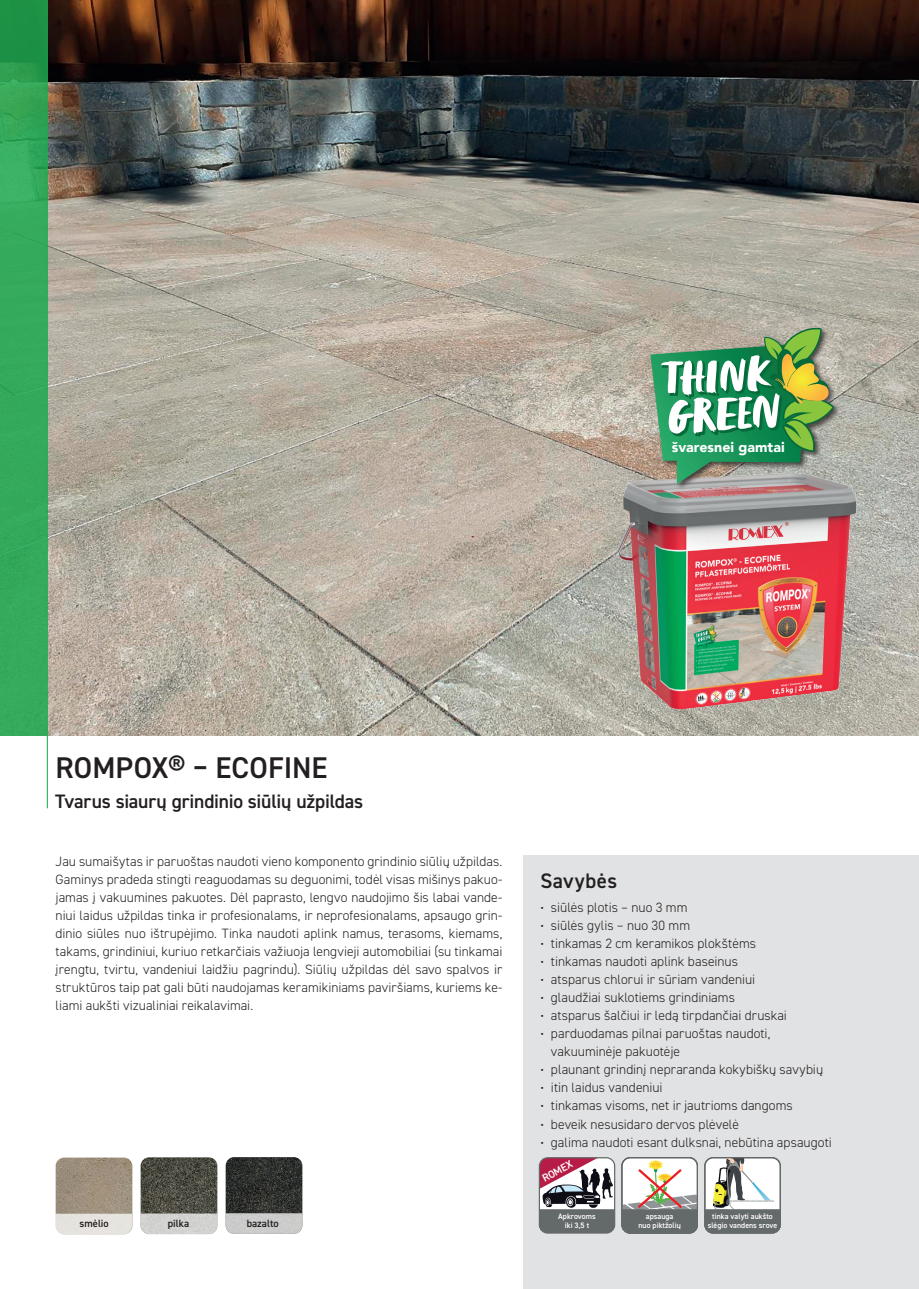
<style>
.page{position:relative;width:919px;height:1289px;background:#fff}
.page>*{position:absolute;margin:0;border:0;box-sizing:border-box;transform-origin:0 0}
.t1{font:600 30px "DIN2014";color:#231f20}
.t2{font:600 21px "DIN2014";letter-spacing:.025em;color:#231f20}
.t3{font:600 19.5px "DIN2014";letter-spacing:-.01em;color:#231f20}
.t4{font:900 14.25px "Avenir";color:#fff}
.t5{font:300 13.5px/18px "DIN2014";color:#231f20;text-align:justify}
.t6{font:600 10.8px "DIN2014";color:#fff}
.t7{font:600 10.5px "DIN2014";color:#231f20}
.t8{font:600 7.8px/9px "DIN2014";color:#fff;text-align:center}
.s1{font-size:12px}
</style>
<div class="page">
<img style="left:48px;top:0;width:870px;height:736px">
<svg style="left:0;top:0;width:47px;height:736px;background:#32a759"></svg>
<hr style="left:47px;top:0;width:1px;height:808px;background:#1eaa51">
<img style="left:578px;top:442px;width:307px;height:276px">
<div style="left:523px;top:855px;width:395px;height:433px;background:#dcdddf"></div>
<img style="left:226px;top:1157px;width:76px;height:56px">
<img style="left:141px;top:1157px;width:76px;height:56px">
<img style="left:56px;top:1157px;width:76px;height:56px">
<svg style="left:226px;top:1213px;width:76px;height:20px;background:#c9c9c8"></svg>
<svg style="left:141px;top:1213px;width:76px;height:20px;background:#cececc"></svg>
<svg style="left:55px;top:1213px;width:77px;height:21px;background:#e3e0dc"></svg>
<svg style="left:538px;top:1157px;width:77px;height:76px;background:#8e7a83"></svg>
<svg style="left:622px;top:1160px;width:75px;height:72px;background:#bdb7af"></svg>
<div style="left:621px;top:1157px;width:77px;height:76px;border:1px solid #646969;border-radius:8px"></div>
<svg style="left:704px;top:1157px;width:76px;height:75px;background:#b3b5af"></svg>
<div style="left:704px;top:1157px;width:76px;height:76px;border:1px solid #646969;border-radius:8px"></div>
<div style="left:649px;top:326px;width:192px;height:165px;background:#231f20;opacity:.75"></div>
<svg style="left:650px;top:327px;width:184px;height:158px;background:#7aa97f"></svg>
<p class="t4" style="left:671px;top:434px;width:114px">švaresnei gamtai</p>
<h1 class="t1" style="left:55px;top:747px;width:273px">ROMPOX® – ECOFINE</h1>
<h3 class="t3" style="left:55px;top:788px;width:309px">Tvarus siaurų grindinio siūlių užpildas</h3>
<p class="t5" style="left:56px;top:852px;width:448px">Jau sumaišytas ir paruoštas naudoti vieno komponento grindinio siūlių užpildas.<br>Gaminys pradeda stingti reaguodamas su deguonimi, todėl visas mišinys pakuo&shy;jamas į vakuumines pakuotes. Dėl paprasto, lengvo naudojimo šis labai vande&shy;niui laidus užpildas tinka ir profesionalams, ir neprofesionalams, apsaugo grin&shy;dinio siūles nuo ištrupėjimo. Tinka naudoti aplink namus, terasoms, kiemams, takams, grindiniui, kuriuo retkarčiais važiuoja lengvieji automobiliai (su tinkamai įrengtu, tvirtu, vandeniui laidžiu pagrindu). Siūlių užpildas dėl savo spalvos ir struktūros taip pat gali būti naudojamas keramikiniams paviršiams, kuriems ke&shy;liami aukšti vizualiniai reikalavimai.</p>
<h2 class="t2" style="left:540px;top:867px;width:78px">Savybės</h2>
<p class="t5" style="left:540px;top:898px;width:149px"><span class="s1">•</span> siūlės plotis – nuo 3 mm</p>
<p class="t5" style="left:540px;top:916px;width:151px"><span class="s1">•</span> siūlės gylis – nuo 30 mm</p>
<p class="t5" style="left:540px;top:934px;width:217px"><span class="s1">•</span> tinkamas 2 cm keramikos plokštėms</p>
<p class="t5" style="left:540px;top:952px;width:199px"><span class="s1">•</span> tinkamas naudoti aplink baseinus</p>
<p class="t5" style="left:540px;top:970px;width:216px"><span class="s1">•</span> atsparus chlorui ir sūriam vandeniui</p>
<p class="t5" style="left:540px;top:988px;width:196px"><span class="s1">•</span> glaudžiai suklotiems grindiniams</p>
<p class="t5" style="left:540px;top:1006px;width:248px"><span class="s1">•</span> atsparus šalčiui ir ledą tirpdančiai druskai</p>
<p class="t5" style="left:551px;top:1024px;width:221px;text-indent:-11px"><span class="s1">•</span> parduodamas pilnai paruoštas naudoti, vakuuminėje pakuotėje</p>
<p class="t5" style="left:540px;top:1060px;width:284px"><span class="s1">•</span> plaunant grindinį nepraranda kokybiškų savybių</p>
<p class="t5" style="left:540px;top:1078px;width:124px"><span class="s1">•</span> itin laidus vandeniui</p>
<p class="t5" style="left:540px;top:1096px;width:254px"><span class="s1">•</span> tinkamas visoms, net ir jautrioms dangoms</p>
<p class="t5" style="left:540px;top:1114px;width:200px"><span class="s1">•</span> beveik nesusidaro dervos plėvelė</p>
<p class="t5" style="left:540px;top:1132px;width:293px"><span class="s1">•</span> galima naudoti esant dulksnai, nebūtina apsaugoti</p>
<p class="t6" style="left:539px;top:1172px;width:34px;rotate:-28deg">ROMEX</p>
<p class="t8" style="left:638px;top:1211px;width:44px">apsauga<br>nuo piktžolių</p>
<p class="t8" style="left:712px;top:1211px;width:62px">tinka valyti aukšto</p>
<p class="t8" style="left:558px;top:1211px;width:39px">Apkrovoms iki 3,5 t</p>
<p class="t7" style="left:80px;top:1215px;width:31px">smėlio</p>
<p class="t7" style="left:168px;top:1215px;width:23px">pilka</p>
<p class="t7" style="left:247px;top:1215px;width:33px">bazalto</p>
<p class="t8" style="left:707px;top:1220px;width:71px">slėgio vandens srove</p>
</div>
